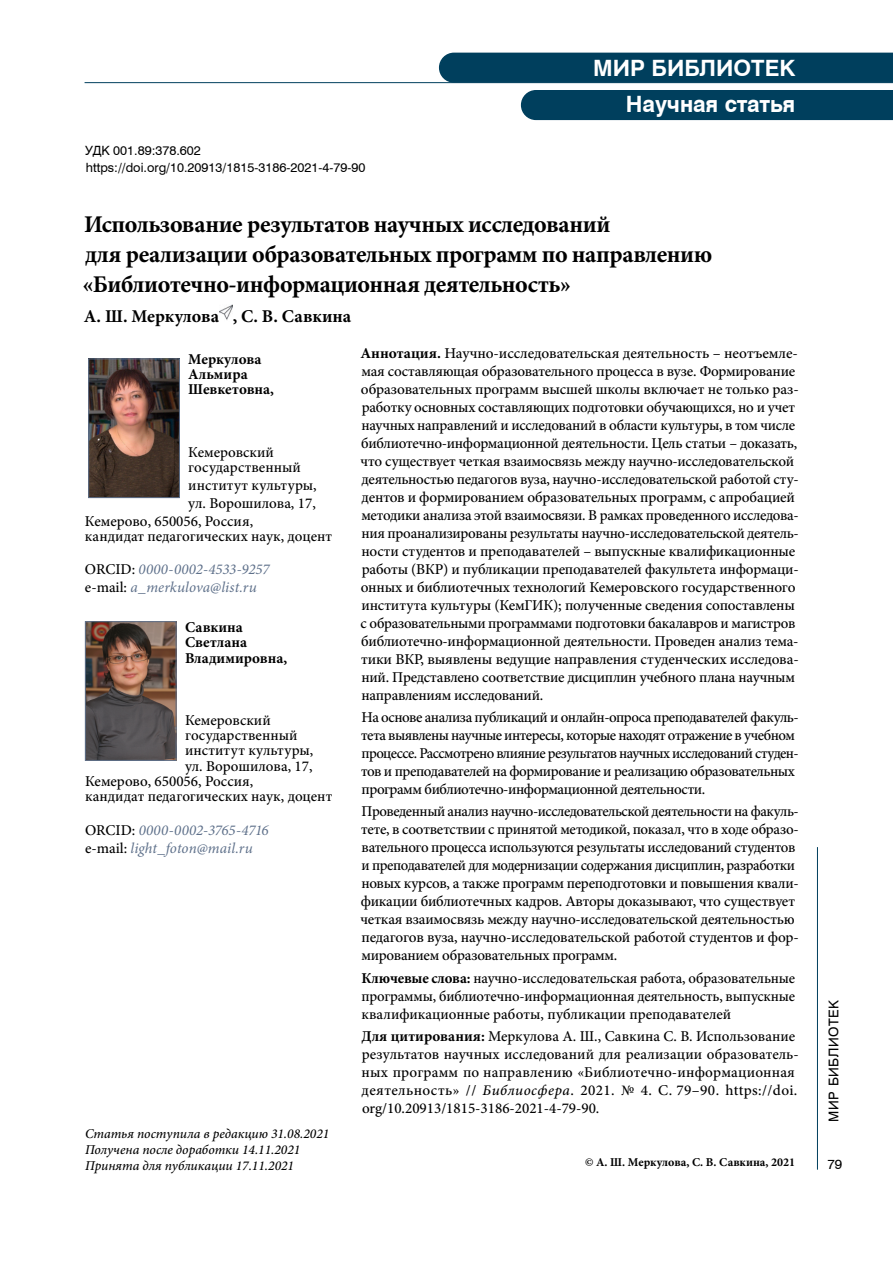
<style>
.page{position:relative;width:893px;height:1263px;background:#fff}
.page>*{position:absolute;margin:0;border:0;box-sizing:border-box;transform-origin:0 0}
.t1{font:700 24px/30px "Minion Pro";letter-spacing:-.02em;color:#000}
.t2{font:700 22.5px "Swiss 721 BT";color:#fff}
.t3{font:700 18px "Minion Pro";color:#000}
.t4{font:500 15px/18px "Minion Pro";letter-spacing:-.015em;color:#000}
.t5{font:500 15px/18px "Minion Pro";letter-spacing:-.035em;color:#000}
.t6{font:500 15px/18px "Minion Pro";letter-spacing:.005em;color:#000}
.t7{font:italic 15px/18px "Minion Pro";letter-spacing:.005em;color:#5e708a}
.t8{font:700 15px/15.3px "Minion Pro";color:#000}
.t9{font:italic 500 13.5px/16.2px "Minion Pro";color:#000}
.t10{font:13.5px "Swiss 721 BT";letter-spacing:.04em;color:#000}
.t11{font:12.75px/16.5px "Swiss 721 BT";color:#000}
.t12{font:700 12px "Minion Pro";color:#000}
.s1{font-weight:700}
.s2{font-style:italic;font-size:14.7px}
.s3{font-weight:500;font-style:normal;color:#000}
</style>
<div class="page">
<hr style="left:817px;top:847px;width:1px;height:323px;background:#003f5d">
<hr style="left:85px;top:82px;width:808px;height:1px;background:#003f5d">
<div style="left:439px;top:53px;width:454px;height:30px;background:#003f5d"></div>
<div style="left:521px;top:90px;width:372px;height:30px;background:#003f5d"></div>
<img style="left:219px;top:304px;width:14px;height:16px">
<img style="left:90px;top:360px;width:88px;height:136px">
<div style="left:88px;top:358px;width:92px;height:140px;border:1px solid #5e708a"></div>
<img style="left:87px;top:623px;width:87px;height:136px">
<div style="left:85px;top:621px;width:91px;height:140px;border:1px solid #5e708a"></div>
<h2 class="t2" style="left:593px;top:53px;width:204px">МИР БИБЛИОТЕК</h2>
<p class="t11" style="left:85px;top:142px;width:282px">УДК 001.89:378.602 https://doi.org/10.20913/1815-3186-2021-4-79-90</p>
<h2 class="t2" style="left:626px;top:88px;width:171px">Научная статья</h2>
<h1 class="t1" style="left:82px;top:209px;width:631px">Использование результатов научных исследований<br>для реализации образовательных программ по направлению «Библиотечно-информационная деятельность»</h1>
<p class="t3" style="left:84px;top:303px;width:269px">А. Ш. Меркулова , С. В. Савкина</p>
<p class="t4" style="left:360px;top:344px;width:440px"><span class="s1">Аннотация.</span> Научно--исследовательская деятельность – неотъемле&shy;мая составляющая образовательного процесса в вузе. Формирование образовательных программ высшей школы включает не только раз&shy;работку основных составляющих подготовки обучающихся, но и учет научных направлений и исследований в области культуры, в том числе библиотечно--информационной деятельности. Цель статьи – доказать, что существует четкая взаимосвязь между научно--исследовательской деятельностью педагогов вуза, научно--исследовательской работой сту&shy;дентов и формированием образовательных программ, с апробацией методики анализа этой взаимосвязи. В рамках проведенного исследова&shy;ния проанализированы результаты научно--исследовательской деятель&shy;ности студентов и преподавателей – выпускные квалификационные работы (ВКР) и публикации преподавателей факультета информаци&shy;онных и библиотечных технологий Кемеровского государственного института культуры (КемГИК); полученные сведения сопоставлены с образовательными программами подготовки бакалавров и магистров библиотечно--информационной деятельности. Проведен анализ тема&shy;тики ВКР, выявлены ведущие направления студенческих исследова&shy;ний. Представлено соответствие дисциплин учебного плана научным направлениям исследований.</p>
<p class="t5" style="left:361px;top:708px;width:439px">На основе анализа публикаций и онлайн--опроса преподавателей факуль&shy;тета выявлены научные интересы, которые находят отражение в учебном процессе. Рассмотрено влияние результатов научных исследований студен&shy;тов и преподавателей на формирование и реализацию образовательных программ библиотечно--информационной деятельности.</p>
<p class="t4" style="left:361px;top:802px;width:440px">Проведенный анализ научно--исследовательской деятельности на факуль&shy;тете, в соответствии с принятой методикой, показал, что в ходе образо&shy;вательного процесса используются результаты исследований студентов и преподавателей для модернизации содержания дисциплин, разработки новых курсов, а также программ переподготовки и повышения квали&shy;фикации библиотечных кадров. Авторы доказывают, что существует четкая взаимосвязь между научно--исследовательской деятельностью педагогов вуза, научно--исследовательской работой студентов и фор&shy;мированием образовательных программ.</p>
<p class="t4" style="left:361px;top:969px;width:435px;text-align:justify"><span class="s1">Ключевые слова:</span> научно--исследовательская работа, образовательные программы, библиотечно--информационная деятельность, выпускные квалификационные работы, публикации преподавателей</p>
<p class="t6" style="left:361px;top:1027px;width:439px"><span class="s1">Для цитирования:</span> Меркулова А. Ш., Савкина С. В. Использование результатов научных исследований для реализации образователь&shy;ных программ по направлению «Библиотечно--информационная деятельность» // <span class="s2">Библиосфера</span>. 2021. № 4. С. 79–90. https://doi. org/10.20913/1815-3186-2021-4-79-90.</p>
<p class="t8" style="left:188px;top:351px;width:87px">Меркулова<br>Альмира<br>Шевкетовна,</p>
<p class="t4" style="left:188px;top:444px;width:114px;line-height:15.3px">Кемеровский государственный</p>
<p class="t6" style="left:188px;top:476px;width:130px">институт культуры,</p>
<p class="t4" style="left:188px;top:494px;width:129px">ул. Ворошилова, 17,</p>
<p class="t4" style="left:85px;top:512px;width:170px">Кемерово, 650056, Россия,</p>
<p class="t4" style="left:85px;top:527px;width:249px">кандидат педагогических наук, доцент</p>
<p class="t7" style="left:85px;top:561px;width:186px"><span class="s3">ORCID:</span> 0000-0002-4533-9257 <span class="s3">e-mail:</span> a_merkulova@list.ru</p>
<p class="t8" style="left:185px;top:619px;width:104px">Савкина<br>Светлана<br>Владимировна,</p>
<p class="t4" style="left:185px;top:711px;width:87px">Кемеровский</p>
<p class="t4" style="left:185px;top:726px;width:114px">государственный</p>
<p class="t4" style="left:185px;top:742px;width:130px">институт культуры,</p>
<p class="t4" style="left:185px;top:757px;width:129px">ул. Ворошилова, 17,</p>
<p class="t4" style="left:85px;top:772px;width:170px">Кемерово, 650056, Россия,</p>
<p class="t4" style="left:85px;top:788px;width:249px">кандидат педагогических наук, доцент</p>
<p class="t7" style="left:85px;top:821px;width:185px"><span class="s3">ORCID:</span> 0000-0002-3765-4716 <span class="s3">e-mail:</span> light_foton@mail.ru</p>
<p class="t9" style="left:85px;top:1125px;width:246px">Статья поступила в редакцию 31.08.2021<br>Получена после доработки 14.11.2021<br>Принята для публикации 17.11.2021</p>
<p class="t12" style="left:585px;top:1154px;width:211px">© А. Ш. Меркулова, С. В. Савкина, 2021</p>
<p class="t10" style="left:824px;top:1121px;width:123px;rotate:-90deg">МИР БИБЛИОТЕК</p>
<p class="t10" style="left:827px;top:1155px;width:16px">79</p>
</div>
